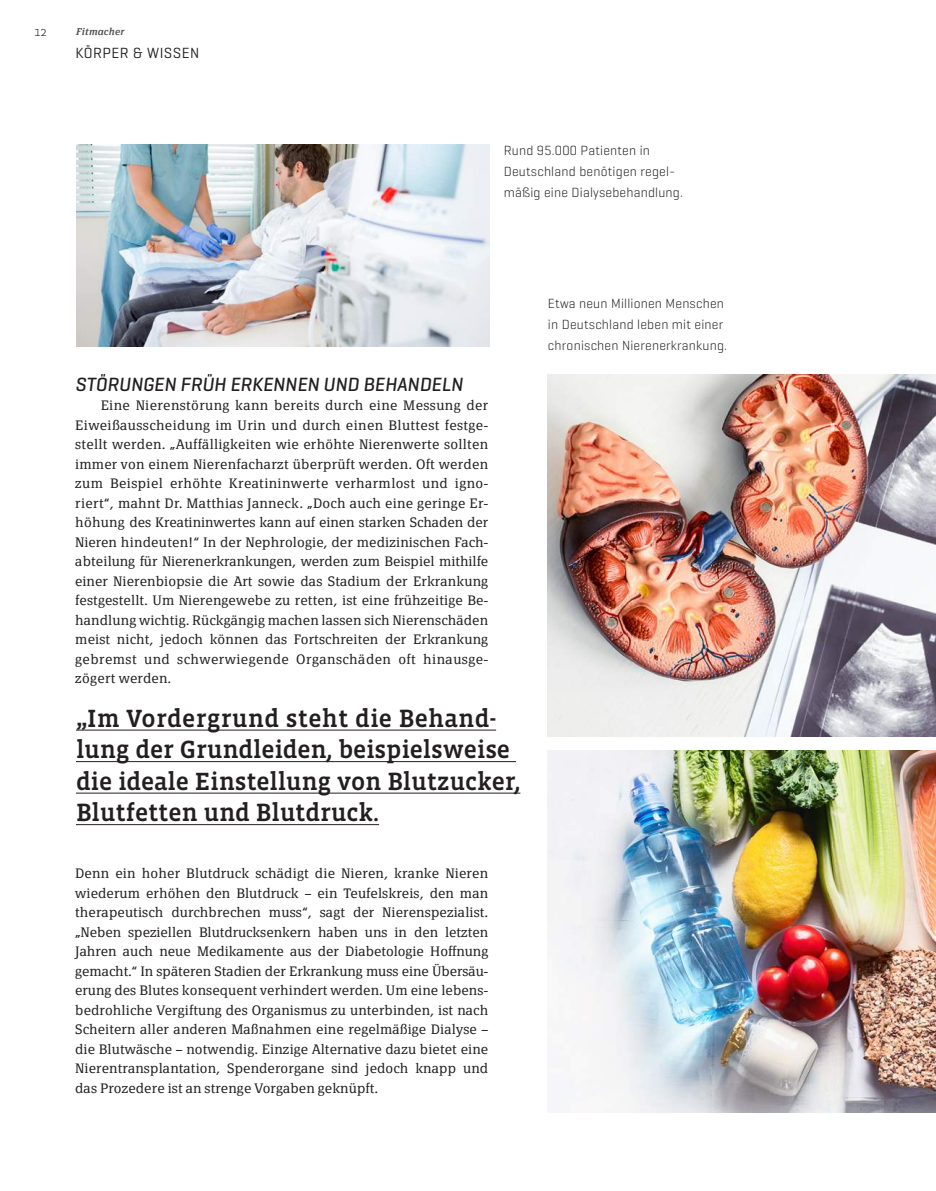
<style>
.page{position:relative;width:936px;height:1191px;background:#fff}
.page>*{position:absolute;margin:0;border:0;box-sizing:border-box;transform-origin:0 0}
.t1{font:500 25.5px/31.5px "Vista Slab OT";letter-spacing:-.005em;color:#231f20}
.t2{font:italic 500 19.5px "Geogrotesque";color:#231f20}
.t3{font:15px "Geogrotesque";letter-spacing:.03em;color:#231f20}
.t4{font:300 13.5px/19.5px "Page Serif OT";letter-spacing:.01em;color:#231f20;text-align:justify}
.t5{font:300 13.5px/21px "Geogrotesque";letter-spacing:.015em;color:#231f20}
.t6{font:300 12.75px "Vista Slab OT";color:#231f20}
.t7{font:italic 600 9.75px "Page Serif OT";letter-spacing:.005em;color:#555658}
</style>
<div class="page">
<img style="left:76px;top:145px;width:413px;height:202px">
<img style="left:548px;top:750px;width:387px;height:362px">
<img style="left:548px;top:375px;width:387px;height:361px">
<hr style="left:76px;top:730px;width:420px;height:1px;background:#231f20">
<hr style="left:76px;top:761px;width:440px;height:1px;background:#231f20">
<hr style="left:76px;top:793px;width:444px;height:1px;background:#231f20">
<hr style="left:76px;top:824px;width:303px;height:1px;background:#231f20">
<p class="t6" style="left:34px;top:26px;width:14px">12</p>
<p class="t7" style="left:76px;top:26px;width:50px">Fitmacher</p>
<p class="t3" style="left:75px;top:44px;width:125px">KÖRPER &amp; WISSEN</p>
<p class="t5" style="left:504px;top:139px;width:181px">Rund 95.000 Patienten in<br>Deutschland benötigen regel&shy;mäßig eine Dialysebehandlung.</p>
<h2 class="t2" style="left:75px;top:372px;width:389px">STÖRUNGEN FRÜH ERKENNEN UND BEHANDELN</h2>
<p class="t4" style="left:75px;top:395px;width:414px;text-indent:26px">Eine Nierenstörung kann bereits durch eine Messung der Eiweißausscheidung im Urin und durch einen Bluttest festge&shy;stellt werden. „Auffälligkeiten wie erhöhte Nierenwerte sollten immer von einem Nierenfacharzt überprüft werden. Oft werden zum Beispiel erhöhte Kreatininwerte verharmlost und igno&shy;riert“, mahnt Dr. Matthias Janneck. „Doch auch eine geringe Er&shy;höhung des Kreatininwertes kann auf einen starken Schaden der Nieren hindeuten!“ In der Nephrologie, der medizinischen Fach&shy;abteilung für Nierenerkrankungen, werden zum Beispiel mithilfe einer Nierenbiopsie die Art sowie das Stadium der Erkrankung festgestellt. Um Nierengewebe zu retten, ist eine frühzeitige Be&shy;handlung wichtig. Rückgängig machen lassen sich Nierenschäden meist nicht, jedoch können das Fortschreiten der Erkrankung gebremst und schwerwiegende Organschäden oft hinausge&shy;zögert werden.</p>
<p class="t5" style="left:548px;top:292px;width:181px">Etwa neun Millionen Menschen in Deutschland leben mit einer chronischen Nierenerkrankung.</p>
<h1 class="t1" style="left:76px;top:703px;width:446px">„Im Vordergrund steht die Behand&shy;lung der Grundleiden, beispielsweise die ideale Einstellung von Blutzucker, Blutfetten und Blutdruck.</h1>
<p class="t4" style="left:75px;top:863px;width:414px">Denn ein hoher Blutdruck schädigt die Nieren, kranke Nieren wiederum erhöhen den Blutdruck – ein Teufelskreis, den man therapeutisch durchbrechen muss“, sagt der Nierenspezialist. „Neben speziellen Blutdrucksenkern haben uns in den letzten Jahren auch neue Medikamente aus der Diabetologie Hoffnung gemacht.“ In späteren Stadien der Erkrankung muss eine Übersäu&shy;erung des Blutes konsequent verhindert werden. Um eine lebens&shy;bedrohliche Vergiftung des Organismus zu unterbinden, ist nach Scheitern aller anderen Maßnahmen eine regelmäßige Dialyse – die Blutwäsche – notwendig. Einzige Alternative dazu bietet eine Nierentransplantation, Spenderorgane sind jedoch knapp und das Prozedere ist an strenge Vorgaben geknüpft.</p>
</div>
